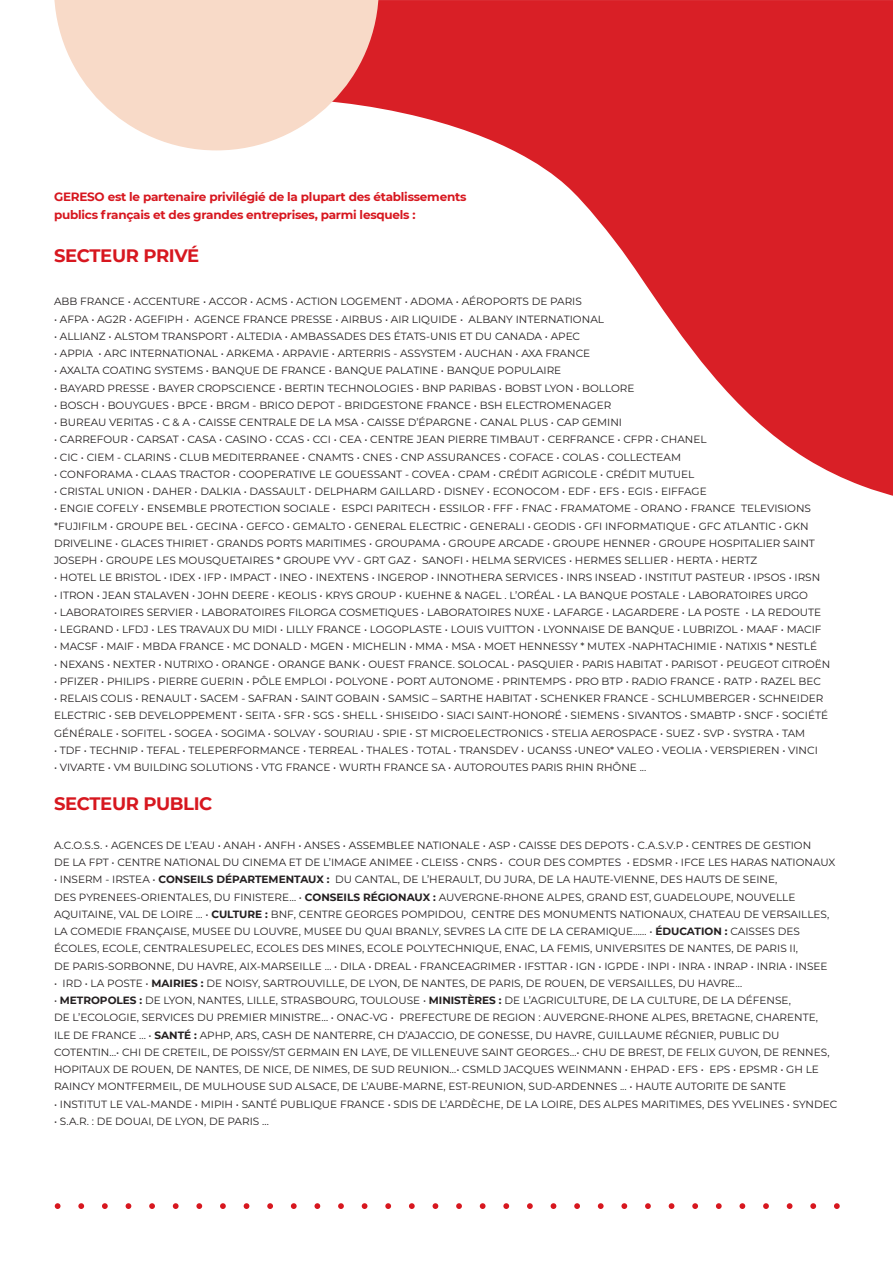
<style>
.page{position:relative;width:893px;height:1263px;background:#fff}
.page>*{position:absolute;margin:0;border:0;box-sizing:border-box;transform-origin:0 0}
.t1{font:700 18px "Montserrat";letter-spacing:-.02em;color:#d7171f}
.t2{font:700 12px/18px "Montserrat";letter-spacing:-.02em;color:#d7171f}
.t3{font:10.5px/17.2px "Montserrat";color:#231f20}
.s1{font-weight:700}
</style>
<div class="page">
<svg style="left:208px;top:0;width:685px;height:496px"></svg>
<svg style="left:54px;top:0;width:325px;height:150px;fill:#f8dac8"></svg>
<svg style="left:55px;top:1203px;width:6px;height:6px"></svg>
<svg style="left:78px;top:1203px;width:6px;height:6px"></svg>
<svg style="left:102px;top:1203px;width:6px;height:6px"></svg>
<svg style="left:126px;top:1203px;width:5px;height:6px"></svg>
<svg style="left:149px;top:1203px;width:6px;height:6px"></svg>
<svg style="left:173px;top:1203px;width:6px;height:6px"></svg>
<svg style="left:196px;top:1203px;width:6px;height:6px"></svg>
<svg style="left:220px;top:1203px;width:6px;height:6px"></svg>
<svg style="left:244px;top:1203px;width:5px;height:6px"></svg>
<svg style="left:267px;top:1203px;width:6px;height:6px"></svg>
<svg style="left:291px;top:1203px;width:6px;height:6px"></svg>
<svg style="left:314px;top:1203px;width:6px;height:6px"></svg>
<svg style="left:338px;top:1203px;width:6px;height:6px"></svg>
<svg style="left:362px;top:1203px;width:5px;height:6px"></svg>
<svg style="left:385px;top:1203px;width:6px;height:6px"></svg>
<svg style="left:409px;top:1203px;width:6px;height:6px"></svg>
<svg style="left:433px;top:1203px;width:5px;height:6px"></svg>
<svg style="left:456px;top:1203px;width:6px;height:6px"></svg>
<svg style="left:480px;top:1203px;width:6px;height:6px"></svg>
<svg style="left:503px;top:1203px;width:6px;height:6px"></svg>
<svg style="left:527px;top:1203px;width:6px;height:6px"></svg>
<svg style="left:551px;top:1203px;width:5px;height:6px"></svg>
<svg style="left:574px;top:1203px;width:6px;height:6px"></svg>
<svg style="left:598px;top:1203px;width:6px;height:6px"></svg>
<svg style="left:621px;top:1203px;width:6px;height:6px"></svg>
<svg style="left:645px;top:1203px;width:6px;height:6px"></svg>
<svg style="left:669px;top:1203px;width:5px;height:6px"></svg>
<svg style="left:692px;top:1203px;width:6px;height:6px"></svg>
<svg style="left:716px;top:1203px;width:6px;height:6px"></svg>
<svg style="left:739px;top:1203px;width:6px;height:6px"></svg>
<svg style="left:763px;top:1203px;width:6px;height:6px"></svg>
<svg style="left:787px;top:1203px;width:5px;height:6px"></svg>
<svg style="left:810px;top:1203px;width:6px;height:6px"></svg>
<svg style="left:834px;top:1203px;width:6px;height:6px"></svg>
<p class="t2" style="left:54px;top:187px;width:414px">GERESO est le partenaire privilégié de la plupart des établissements publics français et des grandes entreprises, parmi lesquels :</p>
<h1 class="t1" style="left:54px;top:243px;width:147px">SECTEUR PRIVÉ</h1>
<p class="t3" style="left:54px;top:293px;width:529px">ABB FRANCE • ACCENTURE • ACCOR • ACMS • ACTION LOGEMENT • ADOMA • AÉROPORTS DE PARIS</p>
<p class="t3" style="left:54px;top:310px;width:551px">• AFPA • AG2R • AGEFIPH • AGENCE FRANCE PRESSE • AIRBUS • AIR LIQUIDE • ALBANY INTERNATIONAL</p>
<p class="t3" style="left:54px;top:327px;width:528px">• ALLIANZ • ALSTOM TRANSPORT • ALTEDIA • AMBASSADES DES ÉTATS-UNIS ET DU CANADA • APEC</p>
<p class="t3" style="left:54px;top:344px;width:538px">• APPIA • ARC INTERNATIONAL • ARKEMA • ARPAVIE • ARTERRIS - ASSYSTEM • AUCHAN • AXA FRANCE</p>
<p class="t3" style="left:54px;top:362px;width:509px">• AXALTA COATING SYSTEMS • BANQUE DE FRANCE • BANQUE PALATINE • BANQUE POPULAIRE</p>
<p class="t3" style="left:54px;top:379px;width:582px">• BAYARD PRESSE • BAYER CROPSCIENCE • BERTIN TECHNOLOGIES • BNP PARIBAS • BOBST LYON • BOLLORE</p>
<p class="t3" style="left:54px;top:396px;width:559px">• BOSCH • BOUYGUES • BPCE • BRGM - BRICO DEPOT - BRIDGESTONE FRANCE • BSH ELECTROMENAGER</p>
<p class="t3" style="left:54px;top:413px;width:570px">• BUREAU VERITAS • C &amp; A • CAISSE CENTRALE DE LA MSA • CAISSE D’ÉPARGNE • CANAL PLUS • CAP GEMINI</p>
<p class="t3" style="left:54px;top:431px;width:654px">• CARREFOUR • CARSAT • CASA • CASINO • CCAS • CCI • CEA • CENTRE JEAN PIERRE TIMBAUT • CERFRANCE • CFPR • CHANEL</p>
<p class="t3" style="left:54px;top:448px;width:628px">• CIC • CIEM - CLARINS • CLUB MEDITERRANEE • CNAMTS • CNES • CNP ASSURANCES • COFACE • COLAS • COLLECTEAM</p>
<p class="t3" style="left:54px;top:465px;width:642px">• CONFORAMA • CLAAS TRACTOR • COOPERATIVE LE GOUESSANT - COVEA • CPAM • CRÉDIT AGRICOLE • CRÉDIT MUTUEL</p>
<p class="t3" style="left:54px;top:482px;width:654px">• CRISTAL UNION • DAHER • DALKIA • DASSAULT • DELPHARM GAILLARD • DISNEY • ECONOCOM • EDF • EFS • EGIS • EIFFAGE</p>
<p class="t3" style="left:54px;top:500px;width:762px">• ENGIE COFELY • ENSEMBLE PROTECTION SOCIALE • ESPCI PARITECH • ESSILOR • FFF • FNAC • FRAMATOME - ORANO • FRANCE TELEVISIONS *FUJIFILM • GROUPE BEL • GECINA • GEFCO • GEMALTO • GENERAL ELECTRIC • GENERALI • GEODIS • GFI INFORMATIQUE • GFC ATLANTIC • GKN DRIVELINE • GLACES THIRIET • GRANDS PORTS MARITIMES • GROUPAMA • GROUPE ARCADE • GROUPE HENNER • GROUPE HOSPITALIER SAINT JOSEPH • GROUPE LES MOUSQUETAIRES * GROUPE VYV - GRT GAZ • SANOFI • HELMA SERVICES • HERMES SELLIER • HERTA • HERTZ</p>
<p class="t3" style="left:54px;top:569px;width:768px">• HOTEL LE BRISTOL • IDEX • IFP • IMPACT • INEO • INEXTENS • INGEROP • INNOTHERA SERVICES • INRS INSEAD • INSTITUT PASTEUR • IPSOS • IRSN</p>
<p class="t3" style="left:54px;top:586px;width:755px">• ITRON • JEAN STALAVEN • JOHN DEERE • KEOLIS • KRYS GROUP • KUEHNE &amp; NAGEL . L’ORÉAL • LA BANQUE POSTALE • LABORATOIRES URGO</p>
<p class="t3" style="left:54px;top:603px;width:769px">• LABORATOIRES SERVIER • LABORATOIRES FILORGA COSMETIQUES • LABORATOIRES NUXE • LAFARGE • LAGARDERE • LA POSTE • LA REDOUTE</p>
<p class="t3" style="left:54px;top:620px;width:769px">• LEGRAND • LFDJ • LES TRAVAUX DU MIDI • LILLY FRANCE • LOGOPLASTE • LOUIS VUITTON • LYONNAISE DE BANQUE • LUBRIZOL • MAAF • MACIF</p>
<p class="t3" style="left:54px;top:638px;width:765px">• MACSF • MAIF • MBDA FRANCE • MC DONALD • MGEN • MICHELIN • MMA • MSA • MOET HENNESSY * MUTEX -NAPHTACHIMIE • NATIXIS * NESTLÉ</p>
<p class="t3" style="left:54px;top:655px;width:778px">• NEXANS • NEXTER • NUTRIXO • ORANGE • ORANGE BANK • OUEST FRANCE. SOLOCAL • PASQUIER • PARIS HABITAT • PARISOT • PEUGEOT CITROËN</p>
<p class="t3" style="left:54px;top:672px;width:768px">• PFIZER • PHILIPS • PIERRE GUERIN • PÔLE EMPLOI • POLYONE • PORT AUTONOME • PRINTEMPS • PRO BTP • RADIO FRANCE • RATP • RAZEL BEC</p>
<p class="t3" style="left:54px;top:689px;width:776px">• RELAIS COLIS • RENAULT • SACEM - SAFRAN • SAINT GOBAIN • SAMSIC – SARTHE HABITAT • SCHENKER FRANCE - SCHLUMBERGER • SCHNEIDER<br>ELECTRIC • SEB DEVELOPPEMENT • SEITA • SFR • SGS • SHELL • SHISEIDO • SIACI SAINT-HONORÉ • SIEMENS • SIVANTOS • SMABTP • SNCF • SOCIÉTÉ<br>GÉNÉRALE • SOFITEL • SOGEA • SOGIMA • SOLVAY • SOURIAU • SPIE • ST MICROELECTRONICS • STELIA AEROSPACE • SUEZ • SVP • SYSTRA • TAM</p>
<p class="t3" style="left:54px;top:741px;width:765px">• TDF • TECHNIP • TEFAL • TELEPERFORMANCE • TERREAL • THALES • TOTAL • TRANSDEV • UCANSS •UNEO* VALEO • VEOLIA • VERSPIEREN • VINCI</p>
<p class="t3" style="left:54px;top:758px;width:594px">• VIVARTE • VM BUILDING SOLUTIONS • VTG FRANCE • WURTH FRANCE SA • AUTOROUTES PARIS RHIN RHÔNE ...</p>
<h1 class="t1" style="left:54px;top:791px;width:160px">SECTEUR PUBLIC</h1>
<p class="t3" style="left:54px;top:836px;width:783px">A.C.O.S.S. • AGENCES DE L’EAU • ANAH • ANFH • ANSES • ASSEMBLEE NATIONALE • ASP • CAISSE DES DEPOTS • C.A.S.V.P • CENTRES DE GESTION<br>DE LA FPT • CENTRE NATIONAL DU CINEMA ET DE L’IMAGE ANIMEE • CLEISS • CNRS • COUR DES COMPTES • EDSMR • IFCE LES HARAS NATIONAUX</p>
<p class="t3" style="left:54px;top:871px;width:777px">• INSERM - IRSTEA • <span class="s1">CONSEILS DÉPARTEMENTAUX :</span> DU CANTAL, DE L’HERAULT, DU JURA, DE LA HAUTE-VIENNE, DES HAUTS DE SEINE,<br>DES PYRENEES-ORIENTALES, DU FINISTERE… • <span class="s1">CONSEILS RÉGIONAUX :</span> AUVERGNE-RHONE ALPES, GRAND EST, GUADELOUPE, NOUVELLE AQUITAINE, VAL DE LOIRE … • <span class="s1">CULTURE :</span> BNF, CENTRE GEORGES POMPIDOU, CENTRE DES MONUMENTS NATIONAUX, CHATEAU DE VERSAILLES, LA COMEDIE FRANÇAISE, MUSEE DU LOUVRE, MUSEE DU QUAI BRANLY, SEVRES LA CITE DE LA CERAMIQUE…… • <span class="s1">ÉDUCATION :</span> CAISSES DES ÉCOLES, ECOLE, CENTRALESUPELEC, ECOLES DES MINES, ECOLE POLYTECHNIQUE, ENAC, LA FEMIS, UNIVERSITES DE NANTES, DE PARIS II,<br>DE PARIS-SORBONNE, DU HAVRE, AIX-MARSEILLE … • DILA • DREAL • FRANCEAGRIMER • IFSTTAR • IGN • IGPDE • INPI • INRA • INRAP • INRIA • INSEE</p>
<p class="t3" style="left:54px;top:974px;width:690px">• IRD • LA POSTE • <span class="s1">MAIRIES :</span> DE NOISY, SARTROUVILLE, DE LYON, DE NANTES, DE PARIS, DE ROUEN, DE VERSAILLES, DU HAVRE…</p>
<p class="t3" style="left:54px;top:991px;width:777px">• <span class="s1">METROPOLES :</span> DE LYON, NANTES, LILLE, STRASBOURG, TOULOUSE • <span class="s1">MINISTÈRES :</span> DE L’AGRICULTURE, DE LA CULTURE, DE LA DÉFENSE,<br>DE L’ECOLOGIE, SERVICES DU PREMIER MINISTRE… • ONAC-VG • PREFECTURE DE REGION : AUVERGNE-RHONE ALPES, BRETAGNE, CHARENTE, ILE DE FRANCE ... • <span class="s1">SANTÉ :</span> APHP, ARS, CASH DE NANTERRE, CH D’AJACCIO, DE GONESSE, DU HAVRE, GUILLAUME RÉGNIER, PUBLIC DU COTENTIN…• CHI DE CRETEIL, DE POISSY/ST GERMAIN EN LAYE, DE VILLENEUVE SAINT GEORGES…• CHU DE BREST, DE FELIX GUYON, DE RENNES, HOPITAUX DE ROUEN, DE NANTES, DE NICE, DE NIMES, DE SUD REUNION…• CSMLD JACQUES WEINMANN • EHPAD • EFS • EPS • EPSMR • GH LE RAINCY MONTFERMEIL, DE MULHOUSE SUD ALSACE, DE L’AUBE-MARNE, EST-REUNION, SUD-ARDENNES ... • HAUTE AUTORITE DE SANTE</p>
<p class="t3" style="left:54px;top:1095px;width:785px">• INSTITUT LE VAL-MANDE • MIPIH • SANTÉ PUBLIQUE FRANCE • SDIS DE L’ARDÈCHE, DE LA LOIRE, DES ALPES MARITIMES, DES YVELINES • SYNDEC</p>
<p class="t3" style="left:54px;top:1112px;width:216px">• S.A.R. : DE DOUAI, DE LYON, DE PARIS …</p>
</div>
